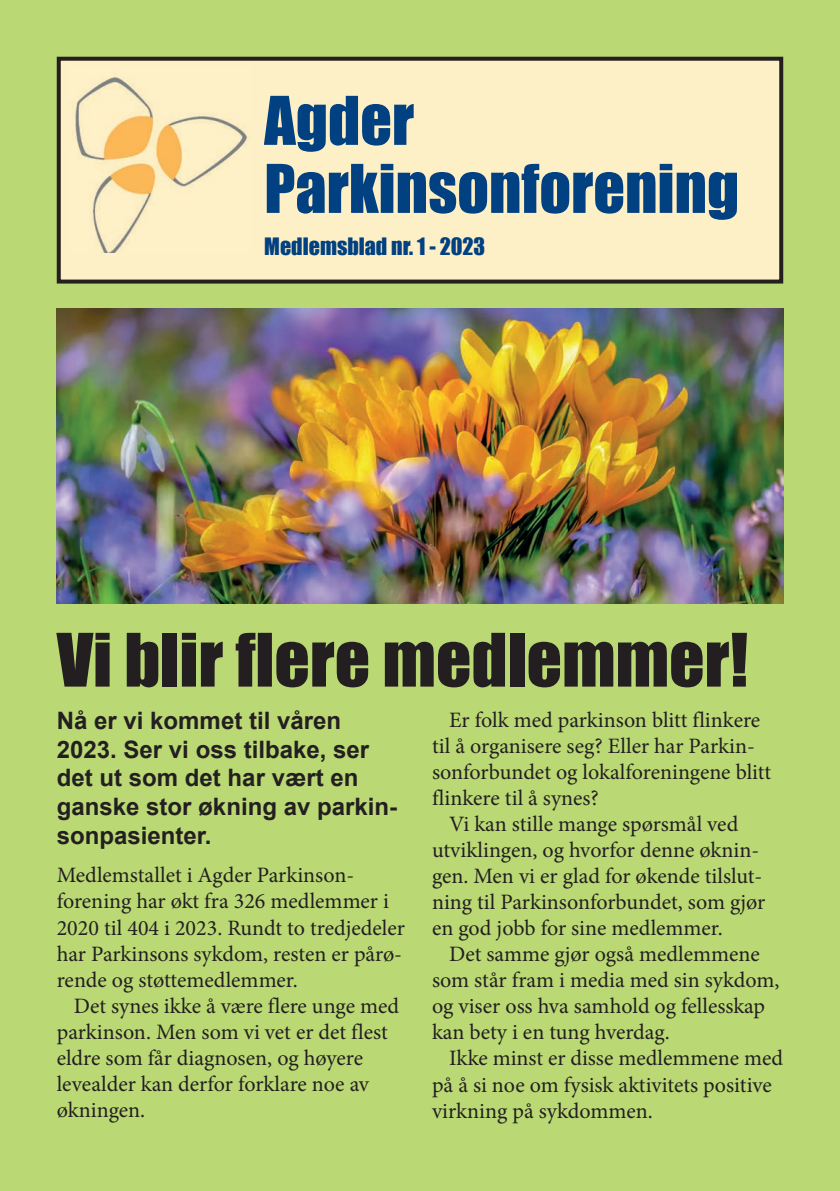
<style>
.page{position:relative;width:840px;height:1191px;background:#fff}
.page>*{position:absolute;margin:0;border:0;box-sizing:border-box;transform-origin:0 0}
.t1{font:68px "Impact";color:#231f20}
.t2{font:62px/68px "Impact";color:#014081}
.t3{font:700 24px/28.8px "Arial";color:#231f20}
.t4{font:22px/26px "Minion Pro";color:#231f20}
.t5{font:22px "Impact";color:#014081}
</style>
<div class="page">
<div style="left:0;top:0;width:839px;height:1191px;background:#bad874"></div>
<div style="left:57px;top:57px;width:725px;height:226px;background:#fef0c6;border:4px solid #231f20"></div>
<img style="left:75px;top:77px;width:174px;height:175px">
<img style="left:57px;top:309px;width:725px;height:294px">
<h2 class="t2" style="left:264px;top:85px;width:476px">Agder<br>Parkinsonforening</h2>
<p class="t5" style="left:264px;top:229px;width:222px">Medlemsblad nr. 1 - 2023</p>
<h1 class="t1" style="left:57px;top:607px;width:692px">Vi blir flere medlemmer!</h1>
<p class="t3" style="left:57px;top:706px;width:342px">Nå er vi kommet til våren<br>2023. Ser vi oss tilbake, ser det ut som det har vært en ganske stor økning av parkin&shy;sonpasienter.</p>
<p class="t4" style="left:57px;top:861px;width:349px">Medlemstallet i Agder Parkinson&shy;forening har økt fra 326 medlemmer i 2020 til 404 i 2023. Rundt to tredjedeler har Parkinsons sykdom, resten er pårø&shy;rende og støttemedlemmer.</p>
<p class="t4" style="left:57px;top:993px;width:343px;text-indent:17px">Det synes ikke å være flere unge med parkinson. Men som vi vet er det flest eldre som får diagnosen, og høyere levealder kan derfor forklare noe av økningen.</p>
<p class="t4" style="left:432px;top:707px;width:340px;text-indent:17px">Er folk med parkinson blitt flinkere til å organisere seg? Eller har Parkin&shy;sonforbundet og lokalforeningene blitt flinkere til å synes?</p>
<p class="t4" style="left:432px;top:811px;width:335px;text-indent:17px">Vi kan stille mange spørsmål ved utviklingen, og hvorfor denne øknin&shy;gen. Men vi er glad for økende tilslut&shy;ning til Parkinsonforbundet, som gjør en god jobb for sine medlemmer.</p>
<p class="t4" style="left:432px;top:941px;width:349px;text-indent:17px">Det samme gjør også medlemmene som står fram i media med sin sykdom, og viser oss hva samhold og fellesskap kan bety i en tung hverdag.</p>
<p class="t4" style="left:432px;top:1045px;width:352px;text-indent:17px">Ikke minst er disse medlemmene med på å si noe om fysisk aktivitets positive virkning på sykdommen.</p>
</div>
